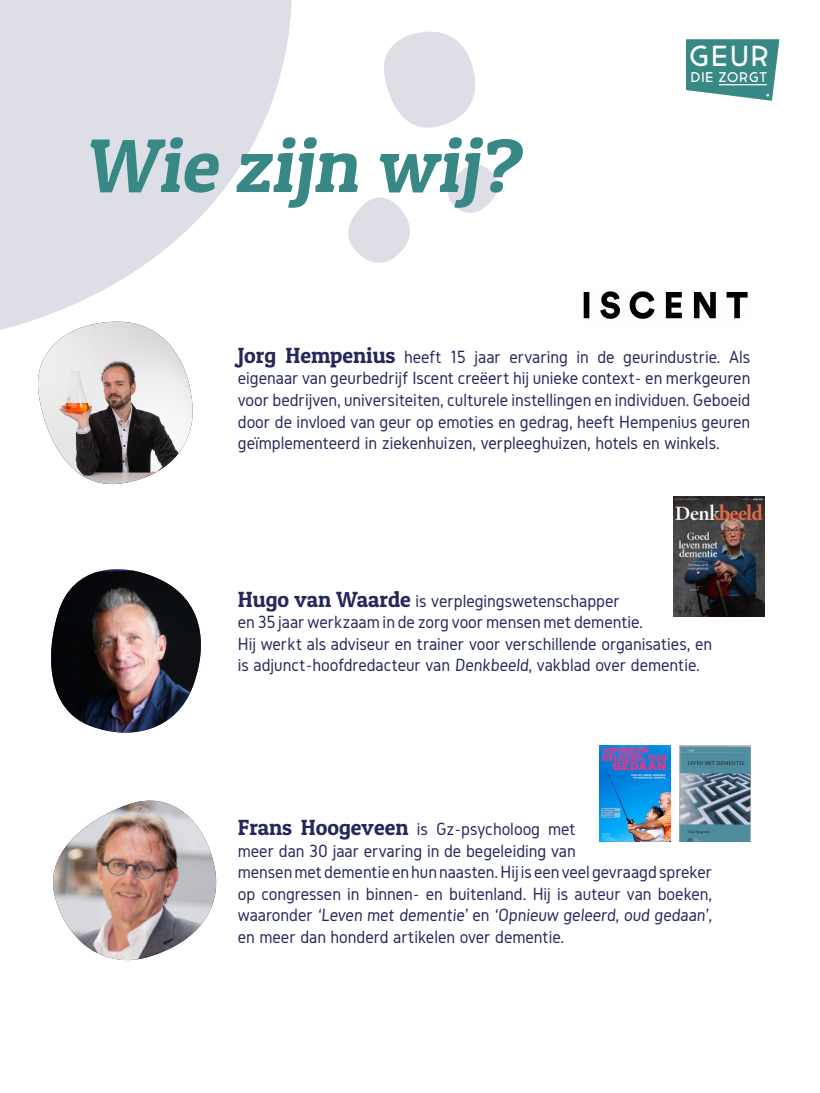
<style>
.page{position:relative;width:820px;height:1093px;background:#fff}
.page>*{position:absolute;margin:0;border:0;box-sizing:border-box;transform-origin:0 0}
.t1{font:76px "Patua One";color:#388885}
.t2{font:28.6px "Market Fresh";color:#fff}
.t3{font:18.4px/21.6px "Gidole";color:#24285b}
.t4{font:13.88px "Market Fresh";letter-spacing:.08em;color:#fff}
.s1{font-family:"Patua One";font-size:22px}
</style>
<div class="page">
<svg style="left:448px;top:164px;width:50px;height:49px"></svg>
<svg style="left:0;top:0;width:292px;height:330px;fill:#dedee6"></svg>
<svg style="left:686px;top:39px;width:93px;height:62px;background:#529795"></svg>
<svg style="left:348px;top:197px;width:62px;height:66px"></svg>
<img style="left:37px;top:322px;width:156px;height:162px">
<svg style="left:384px;top:32px;width:91px;height:96px"></svg>
<img style="left:51px;top:571px;width:150px;height:162px">
<img style="left:53px;top:800px;width:164px;height:161px">
<img style="left:583px;top:291px;width:165px;height:28px">
<img style="left:673px;top:497px;width:91px;height:120px">
<img style="left:599px;top:746px;width:71px;height:95px">
<img style="left:679px;top:746px;width:71px;height:95px">
<h1 class="t1" style="left:84px;top:118px;width:450px">Wie zijn wij?</h1>
<h2 class="t2" style="left:689px;top:35px;width:81px">GEUR</h2>
<p class="t4" style="left:690px;top:67px;width:78px">DIE ZORGT</p>
<p class="t3" style="left:238px;top:346px;width:514px;text-align:justify"><span class="s1">Jorg Hempenius</span> heeft 15 jaar ervaring in de geurindustrie. Als eigenaar van geurbedrijf Iscent creëert hij unieke context- en merkgeuren voor bedrijven, universiteiten, culturele instellingen en individuen. Geboeid door de invloed van geur op emoties en gedrag, heeft Hempenius geuren geïmplementeerd in ziekenhuizen, verpleeghuizen, hotels en winkels.</p>
<p class="t3" style="left:238px;top:590px;width:476px"><span class="s1">Hugo van Waarde</span> is verplegingswetenschapper<br>en 35 jaar werkzaam in de zorg voor mensen met dementie.<br>Hij werkt als adviseur en trainer voor verschillende organisaties, en is adjunct-hoofdredacteur van Denkbeeld, vakblad over dementie.</p>
<p class="t3" style="left:238px;top:818px;width:477px"><span class="s1">Frans Hoogeveen</span> is Gz-psycholoog met<br>meer dan 30 jaar ervaring in de begeleiding van<br>mensen met dementie en hun naasten. Hij is een veel gevraagd spreker op congressen in binnen- en buitenland. Hij is auteur van boeken, waaronder ‘Leven met dementie’ en ‘Opnieuw geleerd, oud gedaan’, en meer dan honderd artikelen over dementie.</p>
</div>
